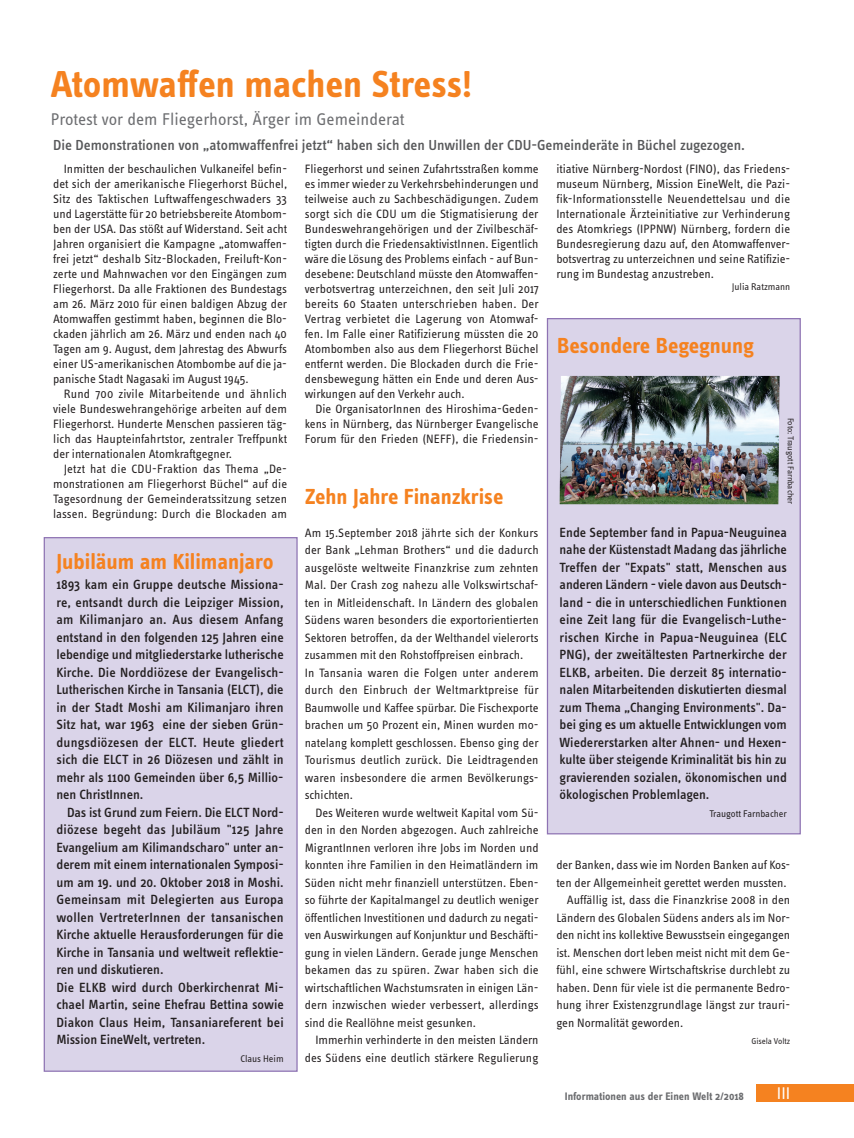
<style>
.page{position:relative;width:854px;height:1138px;background:#fff}
.page>*{position:absolute;margin:0;border:0;box-sizing:border-box;transform-origin:0 0}
.t1{font:700 38.75px "Info OT Text";letter-spacing:-.005em;color:#f58220}
.t2{font:700 22.5px "Info OT Text";color:#f58220}
.t3{font:17.5px "Info OT Text";color:#6c6d70}
.t4{font:17.5px "Info OT Text";color:#fff}
.t5{font:500 15px "Info OT Text";letter-spacing:-.005em;color:#57585a}
.t6{font:500 13.75px/17.5px "Info OT Text";color:#231f20;text-align:justify}
.t7{font:12.5px/15px "Info OT Text";color:#231f20;text-align:justify}
.t8{font:700 11.25px "Info OT Text";color:#6c6d70}
.t9{font:10px "Info OT Text";letter-spacing:-.005em;color:#231f20}
.t10{font:8.75px "Info OT Text";letter-spacing:-.005em;color:#231f20}
</style>
<div class="page">
<div style="left:756px;top:1083px;width:98px;height:18px;background:#f58220"></div>
<div style="left:44px;top:537px;width:254px;height:534px;background:#dad4e9;border:1px solid #8e73b3"></div>
<div style="left:547px;top:318px;width:254px;height:516px;background:#dad4e9;border:1px solid #8e73b3"></div>
<img style="left:560px;top:376px;width:220px;height:128px">
<h1 class="t1" style="left:51px;top:60px;width:423px">Atomwaffen machen Stress!</h1>
<h3 class="t3" style="left:51px;top:108px;width:355px">Protest vor dem Fliegerhorst, Ärger im Gemeinderat</h3>
<p class="t5" style="left:53px;top:136px;width:693px">Die Demonstrationen von „atomwaffenfrei jetzt“ haben sich den Unwillen der CDU-Gemeinderäte in Büchel zugezogen.</p>
<p class="t7" style="left:53px;top:161px;width:236px;text-indent:11px">Inmitten der beschaulichen Vulkaneifel befin&shy;det sich der amerikanische Fliegerhorst Büchel, Sitz des Taktischen Luftwaffengeschwaders 33 und Lagerstätte für 20 betriebsbereite Atombom&shy;ben der USA. Das stößt auf Widerstand. Seit acht Jahren organisiert die Kampagne „atomwaffen&shy;frei jetzt“ deshalb Sitz-Blockaden, Freiluft-Kon&shy;zerte und Mahnwachen vor den Eingängen zum Fliegerhorst. Da alle Fraktionen des Bundestags am 26. März 2010 für einen baldigen Abzug der Atomwaffen gestimmt haben, beginnen die Blo&shy;ckaden jährlich am 26. März und enden nach 40<br>Tagen am 9. August, dem Jahrestag des Abwurfs einer US-amerikanischen Atombombe auf die ja&shy;panische Stadt Nagasaki im August 1945.</p>
<p class="t7" style="left:53px;top:386px;width:235px;text-indent:11px">Rund 700 zivile Mitarbeitende und ähnlich viele Bundeswehrangehörige arbeiten auf dem Fliegerhorst. Hunderte Menschen passieren täg&shy;lich das Haupteinfahrtstor, zentraler Treffpunkt der internationalen Atomkraftgegner.</p>
<p class="t7" style="left:53px;top:461px;width:236px;text-indent:11px">Jetzt hat die CDU-Fraktion das Thema „De&shy;monstrationen am Fliegerhorst Büchel“ auf die Tagesordnung der Gemeinderatssitzung setzen lassen. Begründung: Durch die Blockaden am</p>
<h2 class="t2" style="left:56px;top:547px;width:219px">Jubiläum am Kilimanjaro</h2>
<p class="t6" style="left:56px;top:575px;width:229px">1893 kam ein Gruppe deutsche Missiona&shy;re, entsandt durch die Leipziger Mission, am Kilimanjaro an. Aus diesem Anfang entstand in den folgenden 125 Jahren eine lebendige und mitgliederstarke lutherische Kirche. Die Norddiözese der Evangelisch-Lutherischen Kirche in Tansania (ELCT), die in der Stadt Moshi am Kilimanjaro ihren Sitz hat, war 1963 eine der sieben Grün&shy;dungsdiözesen der ELCT. Heute gliedert sich die ELCT in 26 Diözesen und zählt in mehr als 1100 Gemeinden über 6,5 Millio&shy;nen ChristInnen.</p>
<p class="t6" style="left:56px;top:803px;width:229px;text-align:left;text-indent:11px">Das ist Grund zum Feiern. Die ELCT Nord&shy;diözese begeht das Jubiläum "125 Jahre Evangelium am Kilimandscharo" unter an&shy;derem mit einem internationalen Symposi&shy;um am 19. und 20. Oktober 2018 in Moshi.<br>Gemeinsam mit Delegierten aus Europa wollen VertreterInnen der tansanischen Kirche aktuelle Herausforderungen für die Kirche in Tansania und weltweit reflektie&shy;ren und diskutieren.<br>Die ELKB wird durch Oberkirchenrat Mi&shy;chael Martin, seine Ehefrau Bettina sowie Diakon Claus Heim, Tansaniareferent bei Mission EineWelt, vertreten.</p>
<p class="t9" style="left:240px;top:1052px;width:45px">Claus Heim</p>
<p class="t7" style="left:305px;top:161px;width:236px">Fliegerhorst und seinen Zufahrtsstraßen komme es immer wieder zu Verkehrsbehinderungen und teilweise auch zu Sachbeschädigungen. Zudem sorgt sich die CDU um die Stigmatisierung der Bundeswehrangehörigen und der Zivilbeschäf&shy;tigten durch die FriedensaktivistInnen. Eigentlich wäre die Lösung des Problems einfach - auf Bun&shy;desebene: Deutschland müsste den Atomwaffen&shy;verbotsvertrag unterzeichnen, den seit Juli 2017 bereits 60 Staaten unterschrieben haben. Der Vertrag verbietet die Lagerung von Atomwaf&shy;fen. Im Falle einer Ratifizierung müssten die 20<br>Atombomben also aus dem Fliegerhorst Büchel entfernt werden. Die Blockaden durch die Frie&shy;densbewegung hätten ein Ende und deren Aus&shy;wirkungen auf den Verkehr auch.</p>
<p class="t7" style="left:305px;top:401px;width:235px;text-indent:11px">Die OrganisatorInnen des Hiroshima-Geden&shy;kens in Nürnberg, das Nürnberger Evangelische Forum für den Frieden (NEFF), die Friedensin-</p>
<h2 class="t2" style="left:305px;top:482px;width:200px">Zehn Jahre Finanzkrise</h2>
<p class="t7" style="left:305px;top:523px;width:235px;line-height:17.5px;text-align:left">Am 15.September 2018 jährte sich der Konkurs der Bank „Lehman Brothers“ und die dadurch ausgelöste weltweite Finanzkrise zum zehnten Mal. Der Crash zog nahezu alle Volkswirtschaf&shy;ten in Mitleidenschaft. In Ländern des globalen Südens waren besonders die exportorientierten Sektoren betroffen, da der Welthandel vielerorts zusammen mit den Rohstoffpreisen einbrach.<br>In Tansania waren die Folgen unter anderem durch den Einbruch der Weltmarktpreise für Baumwolle und Kaffee spürbar. Die Fischexporte brachen um 50 Prozent ein, Minen wurden mo&shy;natelang komplett geschlossen. Ebenso ging der Tourismus deutlich zurück. Die Leidtragenden waren insbesondere die armen Bevölkerungs&shy;schichten.</p>
<p class="t7" style="left:305px;top:803px;width:236px;line-height:17.5px;text-indent:11px">Des Weiteren wurde weltweit Kapital vom Sü&shy;den in den Norden abgezogen. Auch zahlreiche MigrantInnen verloren ihre Jobs im Norden und konnten ihre Familien in den Heimatländern im Süden nicht mehr finanziell unterstützen. Eben&shy;so führte der Kapitalmangel zu deutlich weniger öffentlichen Investitionen und dadurch zu negati&shy;ven Auswirkungen auf Konjunktur und Beschäfti&shy;gung in vielen Ländern. Gerade junge Menschen bekamen das zu spüren. Zwar haben sich die wirtschaftlichen Wachstumsraten in einigen Län&shy;dern inzwischen wieder verbessert, allerdings sind die Reallöhne meist gesunken.</p>
<p class="t7" style="left:305px;top:1031px;width:235px;line-height:17.5px;text-align:right">Immerhin verhinderte in den meisten Ländern des Südens eine deutlich stärkere Regulierung</p>
<p class="t7" style="left:556px;top:161px;width:235px">itiative Nürnberg-Nordost (FINO), das Friedens&shy;museum Nürnberg, Mission EineWelt, die Pazi&shy;fik-Informationsstelle Neuendettelsau und die Internationale Ärzteinitiative zur Verhinderung des Atomkriegs (IPPNW) Nürnberg, fordern die Bundesregierung dazu auf, den Atomwaffenver&shy;botsvertrag zu unterzeichnen und seine Ratifizie&shy;rung im Bundestag anzustreben.</p>
<p class="t9" style="left:732px;top:280px;width:60px">Julia Ratzmann</p>
<h2 class="t2" style="left:557px;top:331px;width:199px">Besondere Begegnung</h2>
<p class="t10" style="left:796px;top:417px;width:88px;rotate:90deg">Foto: Traugott Farnbacher</p>
<p class="t6" style="left:560px;top:523px;width:229px">Ende September fand in Papua-Neuguinea nahe der Küstenstadt Madang das jährliche Treffen der "Expats" statt, Menschen aus anderen Ländern - viele davon aus Deutsch&shy;land - die in unterschiedlichen Funktionen eine Zeit lang für die Evangelisch-Luthe&shy;rischen Kirche in Papua-Neuguinea (ELC PNG), der zweitältesten Partnerkirche der ELKB, arbeiten. Die derzeit 85 internatio&shy;nalen Mitarbeitenden diskutierten diesmal zum Thema „Changing Environments". Da&shy;bei ging es um aktuelle Entwicklungen vom Wiedererstarken alter Ahnen- und Hexen&shy;kulte über steigende Kriminalität bis hin zu gravierenden sozialen, ökonomischen und ökologischen Problemlagen.</p>
<p class="t9" style="left:710px;top:807px;width:79px">Traugott Farnbacher</p>
<p class="t7" style="left:556px;top:857px;width:235px">der Banken, dass wie im Norden Banken auf Kos-</p>
<p class="t7" style="left:556px;top:874px;width:232px">ten der Allgemeinheit gerettet werden mussten.</p>
<p class="t7" style="left:567px;top:892px;width:225px">Auffällig ist, dass die Finanzkrise 2008 in den</p>
<p class="t7" style="left:556px;top:909px;width:235px">Ländern des Globalen Südens anders als im Nor-</p>
<p class="t7" style="left:556px;top:927px;width:235px">den nicht ins kollektive Bewusstsein eingegangen</p>
<p class="t7" style="left:556px;top:944px;width:235px">ist. Menschen dort leben meist nicht mit dem Ge-</p>
<p class="t7" style="left:556px;top:962px;width:235px">fühl, eine schwere Wirtschaftskrise durchlebt zu</p>
<p class="t7" style="left:556px;top:979px;width:235px">haben. Denn für viele ist die permanente Bedro-</p>
<p class="t7" style="left:556px;top:997px;width:235px">hung ihrer Existenzgrundlage längst zur trauri-</p>
<p class="t7" style="left:556px;top:1014px;width:129px">gen Normalität geworden.</p>
<p class="t10" style="left:751px;top:1035px;width:40px">Gisela Voltz</p>
<p class="t8" style="left:565px;top:1088px;width:181px">Informationen aus der Einen Welt 2/2018</p>
<h3 class="t4" style="left:777px;top:1081px;width:15px">III</h3>
</div>
